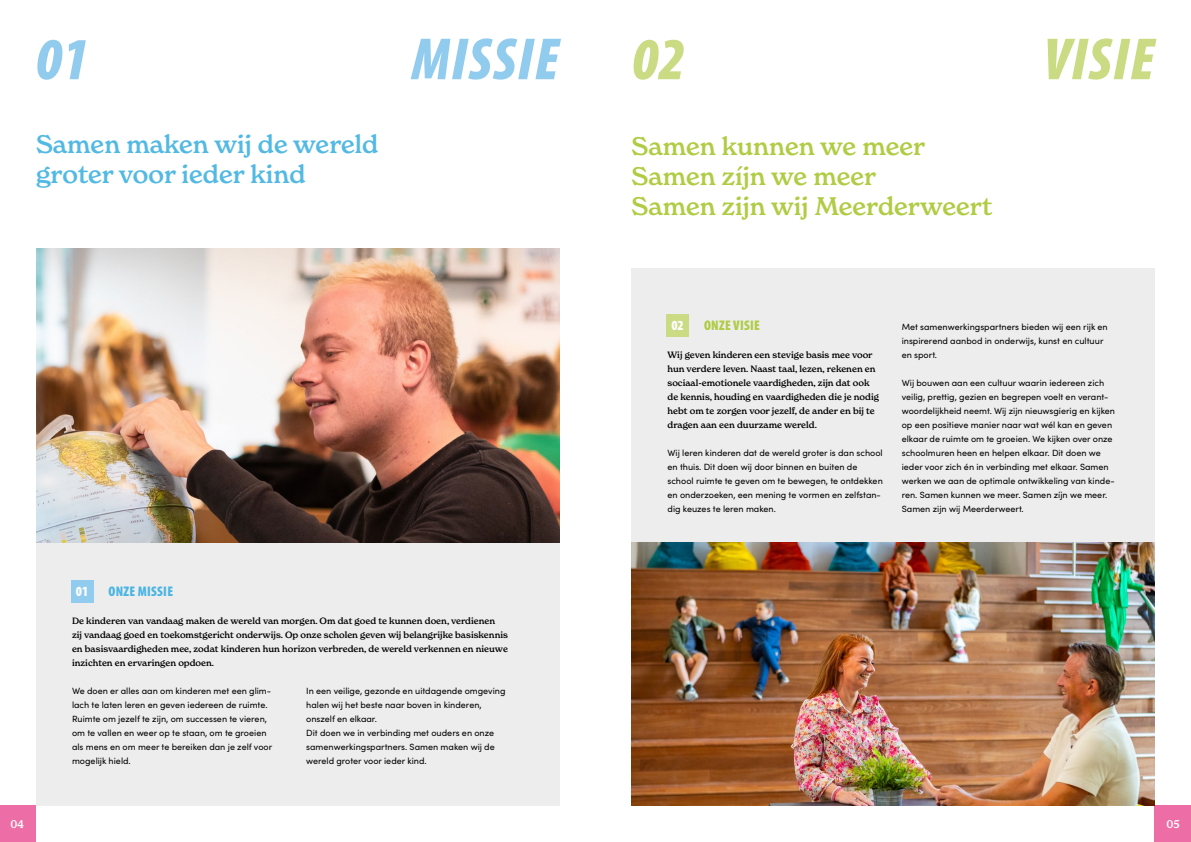
<style>
.page{position:relative;width:1191px;height:842px;background:#fff}
.page>*{position:absolute;margin:0;border:0;box-sizing:border-box;transform-origin:0 0}
.t1{font:italic 900 condensed 60px "Myriad Pro";letter-spacing:.02em;color:#91cbed}
.t2{font:italic 900 condensed 60px "Myriad Pro";letter-spacing:.02em;color:#cadb83}
.t3{font:500 25px/30px "New Spirit";color:#afcc43}
.t4{font:500 25px/30px "New Spirit";color:#52b9e3}
.t5{font:900 condensed 14px "Myriad Pro";letter-spacing:.02em;color:#4ab5e3}
.t6{font:900 condensed 14px "Myriad Pro";letter-spacing:.02em;color:#afcc43}
.t7{font:900 condensed 14px "Myriad Pro";color:#fff}
.t8{font:500 11px "New Spirit";color:#fff}
.t9{font:9px/14px "Sofia Pro";color:#000}
.t10{font:500 9px/14px "New Spirit";color:#000}
</style>
<div class="page">
<div style="left:36px;top:453px;width:523px;height:353px;background:#ededed"></div>
<div style="left:0;top:806px;width:35px;height:36px;background:#ed6ea7"></div>
<div style="left:71px;top:580px;width:22px;height:23px;background:#91cbed"></div>
<div style="left:631px;top:268px;width:524px;height:274px;background:#ededed"></div>
<div style="left:1155px;top:806px;width:36px;height:36px;background:#ed6ea7"></div>
<div style="left:666px;top:315px;width:22px;height:22px;background:#cadb83"></div>
<img style="left:631px;top:542px;width:524px;height:264px">
<img style="left:36px;top:248px;width:523px;height:294px">
<h1 class="t1" style="left:35px;top:21px;width:55px">01</h1>
<h1 class="t1" style="left:411px;top:21px;width:149px">MISSIE</h1>
<h2 class="t4" style="left:36px;top:129px;width:344px">Samen maken wij de wereld groter voor ieder kind</h2>
<p class="t8" style="left:11px;top:817px;width:15px">04</p>
<h3 class="t7" style="left:76px;top:582px;width:14px">01</h3>
<h3 class="t5" style="left:109px;top:582px;width:66px">ONZE MISSIE</h3>
<p class="t10" style="left:72px;top:614px;width:437px">De kinderen van vandaag maken de wereld van morgen. Om dat goed te kunnen doen, verdienen<br>zij vandaag goed en toekomstgericht onderwijs. Op onze scholen geven wij belangrijke basiskennis en basisvaardigheden mee, zodat kinderen hun horizon verbreden, de wereld verkennen en nieuwe inzichten en ervaringen opdoen.</p>
<p class="t9" style="left:72px;top:683px;width:202px">We doen er alles aan om kinderen met een glim&shy;lach te laten leren en geven iedereen de ruimte.<br>Ruimte om jezelf te zijn, om successen te vieren, om te vallen en weer op te staan, om te groeien als mens en om meer te bereiken dan je zelf voor mogelijk hield.</p>
<p class="t9" style="left:306px;top:683px;width:201px">In een veilige, gezonde en uitdagende omgeving halen wij het beste naar boven in kinderen, onszelf en elkaar.<br>Dit doen we in verbinding met ouders en onze samenwerkingspartners. Samen maken wij de wereld groter voor ieder kind.</p>
<h1 class="t2" style="left:631px;top:21px;width:55px">02</h1>
<h1 class="t2" style="left:1043px;top:21px;width:112px">VISIE</h1>
<h2 class="t3" style="left:631px;top:131px;width:362px">Samen kunnen we meer<br>Samen zíjn we meer<br>Samen zijn wij Meerderweert</h2>
<h3 class="t7" style="left:671px;top:316px;width:14px">02</h3>
<h3 class="t6" style="left:704px;top:316px;width:57px">ONZE VISIE</h3>
<p class="t10" style="left:667px;top:348px;width:213px">Wij geven kinderen een stevige basis mee voor hun verdere leven. Naast taal, lezen, rekenen en sociaal-emotionele vaardigheden, zijn dat ook de kennis, houding en vaardigheden die je nodig hebt om te zorgen voor jezelf, de ander en bij te dragen aan een duurzame wereld.</p>
<p class="t9" style="left:667px;top:445px;width:217px">Wij leren kinderen dat de wereld groter is dan school en thuis. Dit doen wij door binnen en buiten de school ruimte te geven om te bewegen, te ontdekken en onderzoeken, een mening te vormen en zelfstan&shy;dig keuzes te leren maken.</p>
<p class="t9" style="left:901px;top:319px;width:207px">Met samenwerkingspartners bieden wij een rijk en inspirerend aanbod in onderwijs, kunst en cultuur en sport.</p>
<p class="t9" style="left:901px;top:375px;width:215px">Wij bouwen aan een cultuur waarin iedereen zich veilig, prettig, gezien en begrepen voelt en verant&shy;woordelijkheid neemt. Wij zijn nieuwsgierig en kijken op een positieve manier naar wat wél kan en geven elkaar de ruimte om te groeien. We kijken over onze schoolmuren heen en helpen elkaar. Dit doen we ieder voor zich én in verbinding met elkaar. Samen werken we aan de optimale ontwikkeling van kinde&shy;ren. Samen kunnen we meer. Samen zíjn we meer.<br>Samen zijn wij Meerderweert.</p>
<p class="t8" style="left:1166px;top:817px;width:15px">05</p>
</div>
